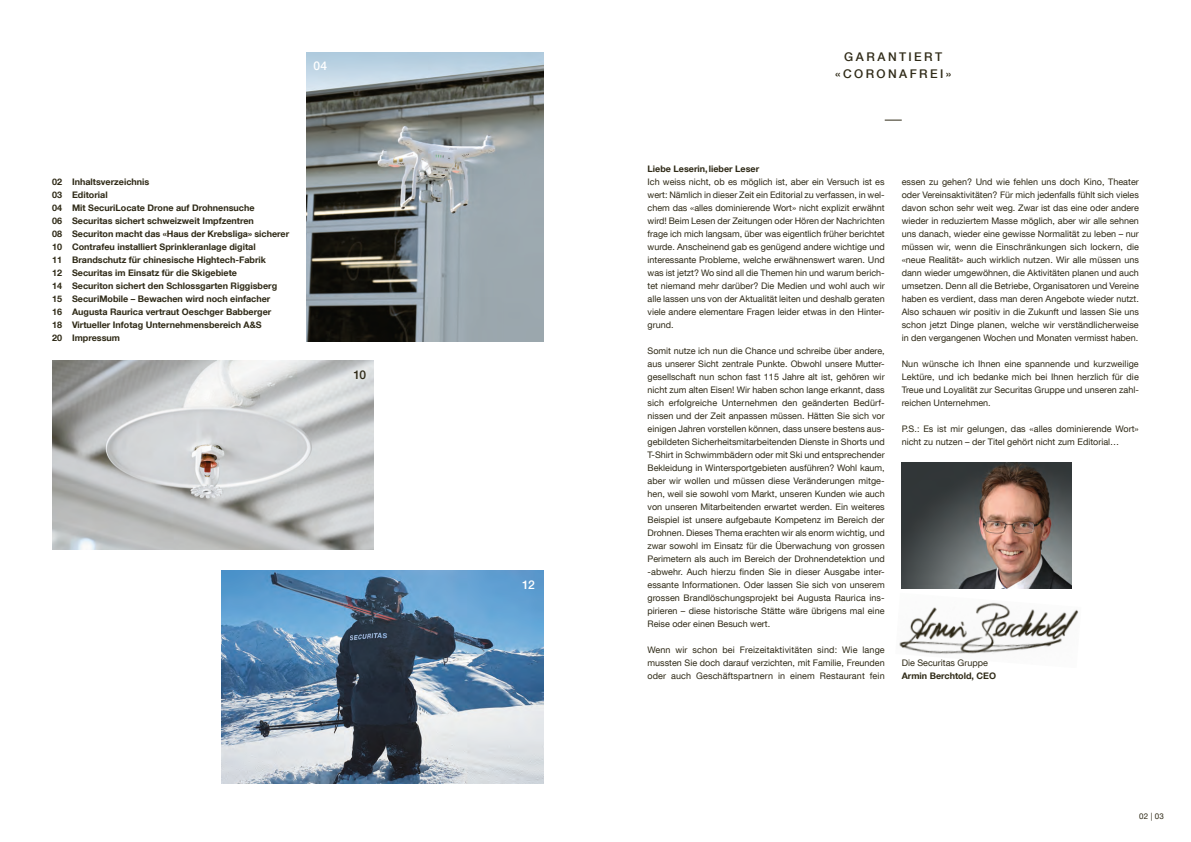
<style>
.page{position:relative;width:1191px;height:842px;background:#fff}
.page>*{position:absolute;margin:0;border:0;box-sizing:border-box;transform-origin:0 0}
.Headline{font:500 12px "Helvetica Neue LT Com";letter-spacing:.2em;color:#2f2a17}
.Headline-2{font:500 12px "Helvetica Neue LT Com";color:#fff}
.Copy{font:9px/13px "Helvetica Neue LT Com";color:#2f2a17;text-align:justify}
.Sub_Head{font:700 9px/13px "Helvetica Neue LT Com";color:#2f2a17}
.t1{font:8px "Helvetica Neue LT Com";color:#2f2a17}
.s1{font-weight:700}
</style>
<div class="page">
<svg style="left:884px;top:120px;width:17px;height:1px"></svg>
<img style="left:306px;top:52px;width:237px;height:289px">
<img style="left:901px;top:462px;width:170px;height:126px">
<img style="left:221px;top:570px;width:322px;height:213px">
<img style="left:52px;top:361px;width:322px;height:188px">
<img style="left:899px;top:602px;width:180px;height:52px">
<p class="Headline-2" style="left:313px;top:59px;width:15px">04</p>
<p class="Sub_Head" style="left:52px;top:175px;width:99px">02 Inhaltsverzeichnis</p>
<p class="Sub_Head" style="left:52px;top:188px;width:57px">03 Editorial</p>
<p class="Sub_Head" style="left:52px;top:201px;width:204px">04 Mit SecuriLocate Drone auf Drohnensuche</p>
<p class="Sub_Head" style="left:52px;top:214px;width:203px">06 Securitas sichert schweizweit Impfzentren</p>
<p class="Sub_Head" style="left:52px;top:227px;width:239px">08 Securiton macht das «Haus der Krebsliga» sicherer</p>
<p class="Sub_Head" style="left:52px;top:240px;width:205px">10 Contrafeu installiert Sprinkleranlage digital</p>
<p class="Sub_Head" style="left:52px;top:253px;width:215px">11 Brandschutz für chinesische Hightech-Fabrik</p>
<p class="Sub_Head" style="left:52px;top:266px;width:227px">12 Securitas im Einsatz für die Skigebiete<br>14 Securiton sichert den Schlossgarten Riggisberg</p>
<p class="Sub_Head" style="left:52px;top:292px;width:220px">15 SecuriMobile – Bewachen wird noch einfacher</p>
<p class="Sub_Head" style="left:52px;top:305px;width:221px">16 Augusta Raurica vertraut Oeschger Babberger</p>
<p class="Sub_Head" style="left:52px;top:318px;width:211px">18 Virtueller Infotag Unternehmensbereich A&amp;S</p>
<p class="Sub_Head" style="left:52px;top:331px;width:69px">20 Impressum</p>
<p class="Headline" style="left:353px;top:368px;width:14px">10</p>
<p class="Headline-2" style="left:522px;top:578px;width:14px">12</p>
<p class="Headline" style="left:844px;top:49px;width:99px">GARANTIERT</p>
<p class="Headline" style="left:835px;top:66px;width:118px">«CORONAFREI»</p>
<p class="Sub_Head" style="left:647px;top:162px;width:113px">Liebe Leserin,lieber Leser</p>
<p class="Copy" style="left:647px;top:175px;width:239px">Ich weiss nicht, ob es möglich ist, aber ein Versuch ist es wert: Nämlich in dieser Zeit ein Editorial zu verfassen, in wel&shy;chem das «alles dominierende Wort» nicht explizit erwähnt wird! Beim Lesen der Zeitungen oder Hören der Nachrichten frage ich mich langsam, über was eigentlich früher berichtet wurde. Anscheinend gab es genügend andere wichtige und interessante Probleme, welche erwähnenswert waren. Und was ist jetzt? Wo sind all die Themen hin und warum berich&shy;tet niemand mehr darüber? Die Medien und wohl auch wir alle lassen uns von der Aktualität leiten und deshalb geraten viele andere elementare Fragen leider etwas in den Hinter&shy;grund.</p>
<p class="Copy" style="left:647px;top:344px;width:239px">Somit nutze ich nun die Chance und schreibe über andere, aus unserer Sicht zentrale Punkte. Obwohl unsere Mutter&shy;gesellschaft nun schon fast 115 Jahre alt ist, gehören wir nicht zum alten Eisen! Wir haben schon lange erkannt, dass sich erfolgreiche Unternehmen den geänderten Bedürf&shy;nissen und der Zeit anpassen müssen. Hätten Sie sich vor einigen Jahren vorstellen können, dass unsere bestens aus&shy;gebildeten Sicherheitsmitarbeitenden Dienste in Shorts und T-Shirt in Schwimmbädern oder mit Ski und entsprechender Bekleidung in Wintersportgebieten ausführen? Wohl kaum, aber wir wollen und müssen diese Veränderungen mitge&shy;hen, weil sie sowohl vom Markt, unseren Kunden wie auch von unseren Mitarbeitenden erwartet werden. Ein weiteres Beispiel ist unsere aufgebaute Kompetenz im Bereich der Drohnen. Dieses Thema erachten wir als enorm wichtig, und zwar sowohl im Einsatz für die Überwachung von grossen Perimetern als auch im Bereich der Drohnendetektion und -abwehr. Auch hierzu finden Sie in dieser Ausgabe inter&shy;essante Informationen. Oder lassen Sie sich von unserem grossen Brandlöschungsprojekt bei Augusta Raurica ins&shy;pirieren – diese historische Stätte wäre übrigens mal eine Reise oder einen Besuch wert.</p>
<p class="Copy" style="left:647px;top:643px;width:239px">Wenn wir schon bei Freizeitaktivitäten sind: Wie lange mussten Sie doch darauf verzichten, mit Familie, Freunden oder auch Geschäftspartnern in einem Restaurant fein</p>
<p class="Copy" style="left:901px;top:175px;width:239px">essen zu gehen? Und wie fehlen uns doch Kino, Theater oder Vereinsaktivitäten? Für mich jedenfalls fühlt sich vieles davon schon sehr weit weg. Zwar ist das eine oder andere wieder in reduziertem Masse möglich, aber wir alle sehnen uns danach, wieder eine gewisse Normalität zu leben – nur müssen wir, wenn die Einschränkungen sich lockern, die «neue Realität» auch wirklich nutzen. Wir alle müssen uns dann wieder umgewöhnen, die Aktivitäten planen und auch umsetzen. Denn all die Betriebe, Organisatoren und Vereine haben es verdient, dass man deren Angebote wieder nutzt.<br>Also schauen wir positiv in die Zukunft und lassen Sie uns schon jetzt Dinge planen, welche wir verständlicherweise in den vergangenen Wochen und Monaten vermisst haben.</p>
<p class="Copy" style="left:901px;top:357px;width:239px">Nun wünsche ich Ihnen eine spannende und kurzweilige Lektüre, und ich bedanke mich bei Ihnen herzlich für die Treue und Loyalität zur Securitas Gruppe und unseren zahl&shy;reichen Unternehmen.</p>
<p class="Copy" style="left:901px;top:422px;width:238px">P.S.: Es ist mir gelungen, das «alles dominierende Wort» nicht zu nutzen – der Titel gehört nicht zum Editorial…</p>
<p class="Copy" style="left:901px;top:656px;width:96px">Die Securitas Gruppe<br><span class="s1">Armin Berchtold, CEO</span></p>
<p class="t1" style="left:1139px;top:811px;width:26px">02 | 03</p>
</div>
